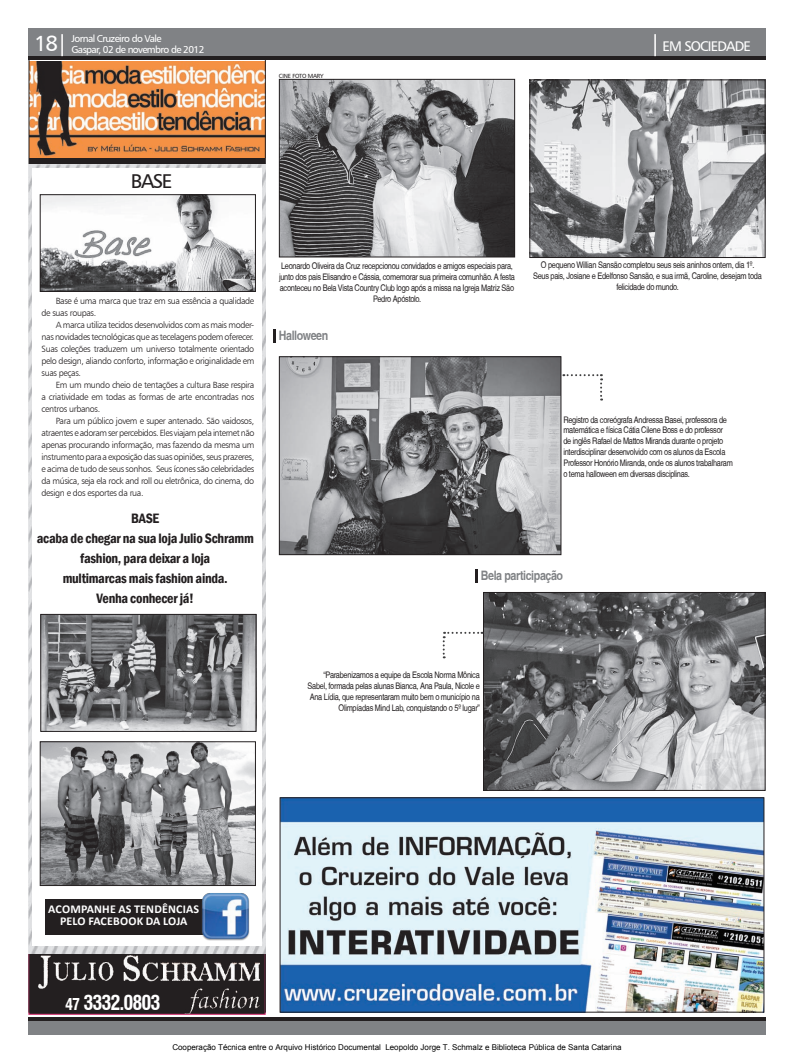
<style>
.page{position:relative;width:794px;height:1063px;background:#fff}
.page>*{position:absolute;margin:0;border:0;box-sizing:border-box;transform-origin:0 0}
.t1{font:700 condensed 20px "Swiss 721 BT";letter-spacing:-.05em;color:#fff}
.t2{font:20px "Humanist 777 BT Roman B";color:#231f20}
.t3{font:600 condensed 14px/20px "Franklin Gothic";letter-spacing:-.02em;color:#231f20;text-align:center}
.t4{font:14px "Humanist 777 BT Roman B";letter-spacing:-.06em;color:#fff}
.t5{font:700 condensed 13px "Helvetica";letter-spacing:-.03em;color:#808285}
.t6{font:700 12px/12px "Calibri";letter-spacing:.015em;color:#fff;text-align:center}
.t7{font:10px/11px "Humanist 777 BT Roman B";letter-spacing:-.06em;color:#fff}
.t8{font:condensed 9px/10.8px "Helvetica";letter-spacing:-.03em;color:#231f20;text-align:center}
.t9{font:9px/12px "Humanist 777 BT Light B";letter-spacing:-.04em;color:#231f20;text-align:justify}
.t10{font:8px "Arial";color:#000}
.t11{font:6px "Humanist 777 BT Roman B";letter-spacing:-.03em;color:#231f20}
.s1{font-size:22px}
.s2{font-size:16px}
</style>
<div class="page">
<svg style="left:274px;top:329px;width:2px;height:13px"></svg>
<div style="left:28px;top:944px;width:238px;height:71px;background:#231f20;border:1px solid #da3173"></div>
<img style="left:38px;top:956px;width:221px;height:57px">
<div style="left:28px;top:28px;width:737px;height:29px;background:#808285"></div>
<hr style="left:28px;top:57px;width:737px;height:3px;background:#231f20">
<div style="left:28px;top:1020px;width:737px;height:15px;background:#808285"></div>
<hr style="left:28px;top:1018px;width:737px;height:3px;background:#231f20">
<img style="left:281px;top:81px;width:232px;height:174px">
<div style="left:279px;top:79px;width:236px;height:178px;border:1px solid #231f20"></div>
<img style="left:29px;top:62px;width:236px;height:96px">
<hr style="left:28px;top:59px;width:1px;height:954px;background:#231f20">
<hr style="left:265px;top:59px;width:1px;height:954px;background:#231f20">
<svg style="left:30px;top:159px;width:235px;height:6px"></svg>
<img style="left:28px;top:165px;width:237px;height:789px">
<div style="left:32px;top:169px;width:229px;height:777px;background:#fff"></div>
<div style="left:45px;top:899px;width:159px;height:36px;background:#231f20"></div>
<img style="left:202px;top:893px;width:48px;height:48px">
<img style="left:281px;top:799px;width:481px;height:212px">
<div style="left:279px;top:797px;width:485px;height:216px;border:1px solid #231f20"></div>
<img style="left:42px;top:196px;width:212px;height:94px">
<div style="left:40px;top:194px;width:216px;height:98px;border:1px solid #231f20"></div>
<img style="left:42px;top:616px;width:212px;height:114px">
<div style="left:40px;top:614px;width:216px;height:118px;border:1px solid #231f20"></div>
<img style="left:42px;top:743px;width:212px;height:141px">
<div style="left:40px;top:741px;width:216px;height:145px;border:1px solid #231f20"></div>
<img style="left:281px;top:358px;width:278px;height:195px">
<div style="left:279px;top:356px;width:282px;height:199px;border:1px solid #231f20"></div>
<img style="left:485px;top:594px;width:278px;height:195px">
<div style="left:483px;top:592px;width:282px;height:199px;border:1px solid #231f20"></div>
<img style="left:531px;top:81px;width:232px;height:175px">
<div style="left:529px;top:79px;width:236px;height:179px;border:1px solid #231f20"></div>
<svg style="left:563px;top:374px;width:39px;height:27px"></svg>
<svg style="left:443px;top:632px;width:39px;height:26px"></svg>
<svg style="left:476px;top:569px;width:2px;height:13px"></svg>
<p class="t7" style="left:71px;top:33px;width:134px;text-indent:-37px"><span class="s1">18|</span> Jornal Cruzeiro do Vale<br>Gaspar, 02 de novembro de 2012</p>
<h2 class="t4" style="left:649px;top:37px;width:103px"><span class="s1">|</span> EM SOCIEDADE</h2>
<p class="t11" style="left:279px;top:72px;width:46px">CINE FOTO MARY</p>
<h1 class="t2" style="left:131px;top:169px;width:43px">BASE</h1>
<p class="t9" style="left:42px;top:295px;width:214px;text-indent:14px">Base é uma marca que traz em sua essência a qualidade de suas roupas.</p>
<p class="t9" style="left:42px;top:319px;width:214px;text-indent:14px">A marca utiliza tecidos desenvolvidos com as mais moder&shy;nas novidades tecnológicas que as tecelagens podem oferecer.<br>Suas coleções traduzem um universo totalmente orientado pelo design, aliando conforto, informação e originalidade em suas peças.</p>
<p class="t9" style="left:42px;top:378px;width:214px;text-indent:14px">Em um mundo cheio de tentações a cultura Base respira a criatividade em todas as formas de arte encontradas nos centros urbanos.</p>
<p class="t9" style="left:42px;top:414px;width:214px;text-indent:14px">Para um público jovem e super antenado. São vaidosos, atraentes e adoram ser percebidos. Eles viajam pela internet não apenas procurando informação, mas fazendo da mesma um instrumento para a exposição das suas opiniões, seus prazeres, e acima de tudo de seus sonhos. Seus ícones são celebridades da música, seja ela rock and roll ou eletrônica, do cinema, do design e dos esportes da rua.</p>
<h2 class="t3" style="left:37px;top:508px;width:218px">BASE<br>acaba de chegar na sua loja Julio Schramm fashion, para deixar a loja<br>multimarcas mais fashion ainda.<br>Venha conhecer já!</h2>
<p class="t8" style="left:279px;top:261px;width:237px">Leonardo Oliveira da Cruz recepcionou convidados e amigos especiais para, junto dos pais Elisandro e Cássia, comemorar sua primeira comunhão. A festa aconteceu no Bela Vista Country Club logo após a missa na Igreja Matriz São Pedro Apóstolo.</p>
<h3 class="t5" style="left:279px;top:328px;width:51px">Halloween</h3>
<p class="t8" style="left:533px;top:259px;width:230px">O pequeno Willian Sansão completou seus seis aninhos ontem, dia 1º.<br>Seus pais, Josiane e Edelfonso Sansão, e sua irmã, Caroline, desejam toda felicidade do mundo.</p>
<p class="t8" style="left:563px;top:414px;width:171px;text-align:left">Registro da coreógrafa Andressa Basei, professora de matemática e física Cátia Cilene Boss e do professor de inglês Rafael de Mattos Miranda durante o projeto interdisciplinar desenvolvido com os alunos da Escola Professor Honório Miranda, onde os alunos trabalharam o tema halloween em diversas disciplinas.</p>
<h3 class="t5" style="left:481px;top:567px;width:84px">Bela participação</h3>
<p class="t8" style="left:307px;top:670px;width:174px;text-align:right">“Parabenizamos a equipe da Escola Norma Mônica Sabel, formada pelas alunas Bianca, Ana Paula, Nicole e Ana Lídia, que representaram muito bem o município na Olimpíadas Mind Lab, conquistando o 5º lugar”</p>
<h3 class="t6" style="left:48px;top:903px;width:152px">ACOMPANHE AS TEN DÊNCIAS<br>PELO FACEBOOK DA LOJA</h3>
<h1 class="t1" style="left:65px;top:991px;width:97px"><span class="s2">47</span> 3332.0803</h1>
<p class="t10" style="left:172px;top:1042px;width:451px">Cooperação Técnica entre o Arquivo Histórico Documental Leopoldo Jorge T. Schmalz e Biblioteca Pública de Santa Catarina</p>
</div>
